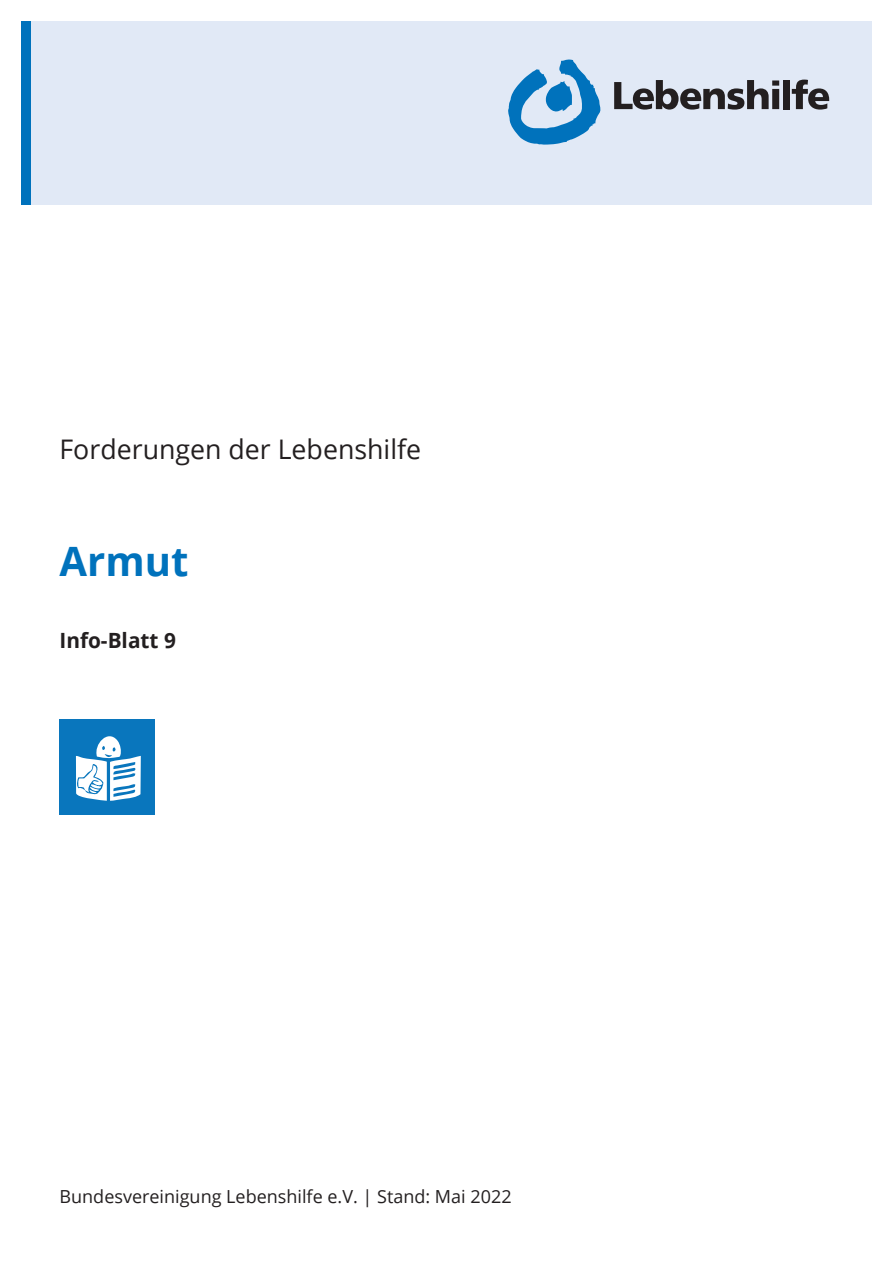
<style>
.page{position:relative;width:893px;height:1263px;background:#fff}
.page>*{position:absolute;margin:0;border:0;box-sizing:border-box;transform-origin:0 0}
.t1{font:700 40.5px "Open Sans";color:#0072bc}
.t2{font:27px "Open Sans";color:#231f20}
.t3{font:700 21px "Open Sans";color:#231f20}
.t4{font:18px "Open Sans";color:#231f20}
</style>
<div class="page">
<div style="left:31px;top:21px;width:841px;height:184px;background:#e1e9f6"></div>
<div style="left:21px;top:21px;width:10px;height:184px;background:#0072bc"></div>
<div style="left:60px;top:719px;width:95px;height:95px;background:#0976bd"></div>
<svg style="left:76px;top:736px;width:65px;height:65px"></svg>
<svg style="left:508px;top:60px;width:93px;height:85px"></svg>
<svg style="left:614px;top:79px;width:216px;height:31px"></svg>
<h2 class="t2" style="left:60px;top:430px;width:363px">Forderungen der Lebenshilfe</h2>
<h1 class="t1" style="left:60px;top:533px;width:130px">Armut</h1>
<p class="t3" style="left:60px;top:626px;width:118px">Info-Blatt 9</p>
<p class="t4" style="left:60px;top:1184px;width:454px">Bundesvereinigung Lebenshilfe e.V. | Stand: Mai 2022</p>
</div>
